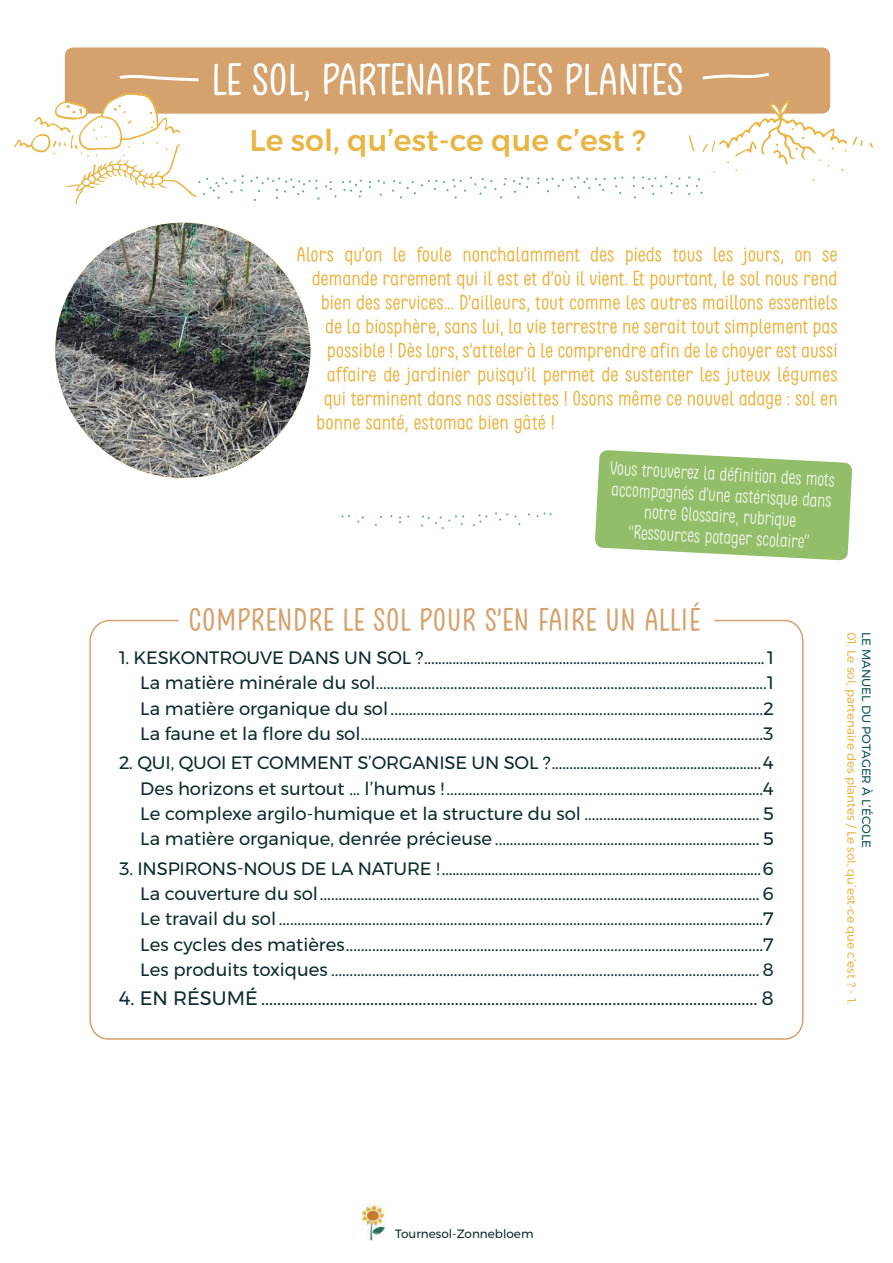
<style>
.page{position:relative;width:893px;height:1263px;background:#fff}
.page>*{position:absolute;margin:0;border:0;box-sizing:border-box;transform-origin:0 0}
.t1{font:42px "Clambake October Six";color:#fff}
.t2{font:30px "Clambake October Six";letter-spacing:.02em;color:#d5a16c}
.t3{font:500 30px "Montserrat";color:#e9b543}
.t4{font:19.5px "Clambake October Six";color:#e9b543}
.t5{font:19.5px "Montserrat";color:#0c2b2e}
.t6{font:18px/25.2px "Montserrat";color:#0c2b2e;text-align:justify}
.t7{font:300 18px/21px "Clambake October Six";color:#fff;text-align:center}
.t8{font:12px "Montserrat";color:#e9b543}
.t9{font:12px "Montserrat";color:#0a5650}
.t10{font:12px "Montserrat";color:#0c2b2e}
</style>
<div class="page">
<img style="left:362px;top:1205px;width:24px;height:36px">
<div style="left:65px;top:47px;width:765px;height:67px;background:#d5a16c;border-radius:9px"></div>
<svg style="left:119px;top:75px;width:80px;height:7px"></svg>
<svg style="left:702px;top:72px;width:67px;height:8px"></svg>
<svg style="left:571px;top:177px;width:35px;height:21px"></svg>
<svg style="left:642px;top:176px;width:38px;height:19px"></svg>
<svg style="left:546px;top:178px;width:18px;height:14px"></svg>
<svg style="left:513px;top:177px;width:16px;height:16px"></svg>
<svg style="left:250px;top:177px;width:112px;height:24px"></svg>
<svg style="left:392px;top:180px;width:45px;height:18px"></svg>
<svg style="left:443px;top:177px;width:64px;height:21px"></svg>
<img style="left:55px;top:223px;width:255px;height:255px;border-radius:128px">
<svg style="left:89px;top:619px;width:715px;height:421px"></svg>
<svg style="left:495px;top:512px;width:13px;height:8px"></svg>
<svg style="left:357px;top:516px;width:7px;height:6px"></svg>
<svg style="left:473px;top:514px;width:14px;height:12px"></svg>
<svg style="left:421px;top:515px;width:43px;height:14px"></svg>
<svg style="left:14px;top:93px;width:230px;height:111px"></svg>
<svg style="left:869px;top:143px;width:4px;height:5px"></svg>
<svg style="left:686px;top:100px;width:177px;height:95px"></svg>
<svg style="left:595px;top:450px;width:257px;height:111px;background:#a1c67d"></svg>
<h1 class="t1" style="left:211px;top:56px;width:474px">LE SOL, PARTENAIRE DES PLANTES</h1>
<h2 class="t3" style="left:249px;top:117px;width:398px">Le sol, qu’est-ce que c’est ?</h2>
<p class="t4" style="left:297px;top:244px;width:542px">Alors qu’on le foule nonchalamment des pieds tous les jours, on se</p>
<p class="t4" style="left:312px;top:268px;width:527px">demande rarement qui il est et d’où il vient. Et pourtant, le sol nous rend</p>
<p class="t4" style="left:321px;top:292px;width:518px">bien des services... D’ailleurs, tout comme les autres maillons essentiels</p>
<p class="t4" style="left:325px;top:316px;width:514px">de la biosphère, sans lui, la vie terrestre ne serait tout simplement pas</p>
<p class="t4" style="left:327px;top:340px;width:512px">possible ! Dès lors, s’atteler à le comprendre afin de le choyer est aussi</p>
<p class="t4" style="left:327px;top:364px;width:512px">affaire de jardinier puisqu’il permet de sustenter les juteux légumes</p>
<p class="t4" style="left:324px;top:388px;width:515px">qui terminent dans nos assiettes ! Osons même ce nouvel adage : sol en</p>
<p class="t4" style="left:316px;top:412px;width:240px">bonne santé, estomac bien gâté !</p>
<p class="t7" style="left:611px;top:458px;width:227px;rotate:3deg">Vous trouverez la définition des mots accompagnés d’une astérisque dans notre Glossaire, rubrique “Ressources potager scolaire”</p>
<h2 class="t2" style="left:189px;top:603px;width:513px">COMPRENDRE LE SOL POUR S’EN FAIRE UN ALLIÉ</h2>
<p class="t6" style="left:140px;top:645px;width:635px;text-indent:-21px">1. KESKONTROUVE DANS UN SOL ?................................................................................................1<br>La matière minérale du sol.........................................................................................................1<br>La matière organique du sol....................................................................................................2<br>La faune et la flore du sol............................................................................................................3</p>
<p class="t6" style="left:140px;top:750px;width:635px;text-indent:-21px">2. QUI, QUOI ET COMMENT S’ORGANISE UN SOL ?...........................................................4<br>Des horizons et surtout … l’humus ! .....................................................................................4<br>Le complexe argilo-humique et la structure du sol ............................................... 5<br>La matière organique, denrée précieuse ....................................................................... 5</p>
<p class="t6" style="left:140px;top:855px;width:635px;text-indent:-21px">3. INSPIRONS-NOUS DE LA NATURE ! ..........................................................................................6<br>La couverture du sol...................................................................................................................... 6<br>Le travail du sol ..................................................................................................................................7<br>Les cycles des matières................................................................................................................7<br>Les produits toxiques ................................................................................................................... 8</p>
<p class="t5" style="left:119px;top:983px;width:656px">4. EN RÉSUMÉ ........................................................................................................................... 8</p>
<p class="t8" style="left:861px;top:631px;width:375px;rotate:90deg">01. Le sol, partenaire des plantes / Le sol, qu’est-ce que c’est ? - 1.</p>
<p class="t9" style="left:876px;top:631px;width:218px;rotate:90deg">LE MANUEL DU POTAGER À L’ÉCOLE</p>
<p class="t10" style="left:395px;top:1225px;width:140px">Tournesol-Zonnebloem</p>
</div>
